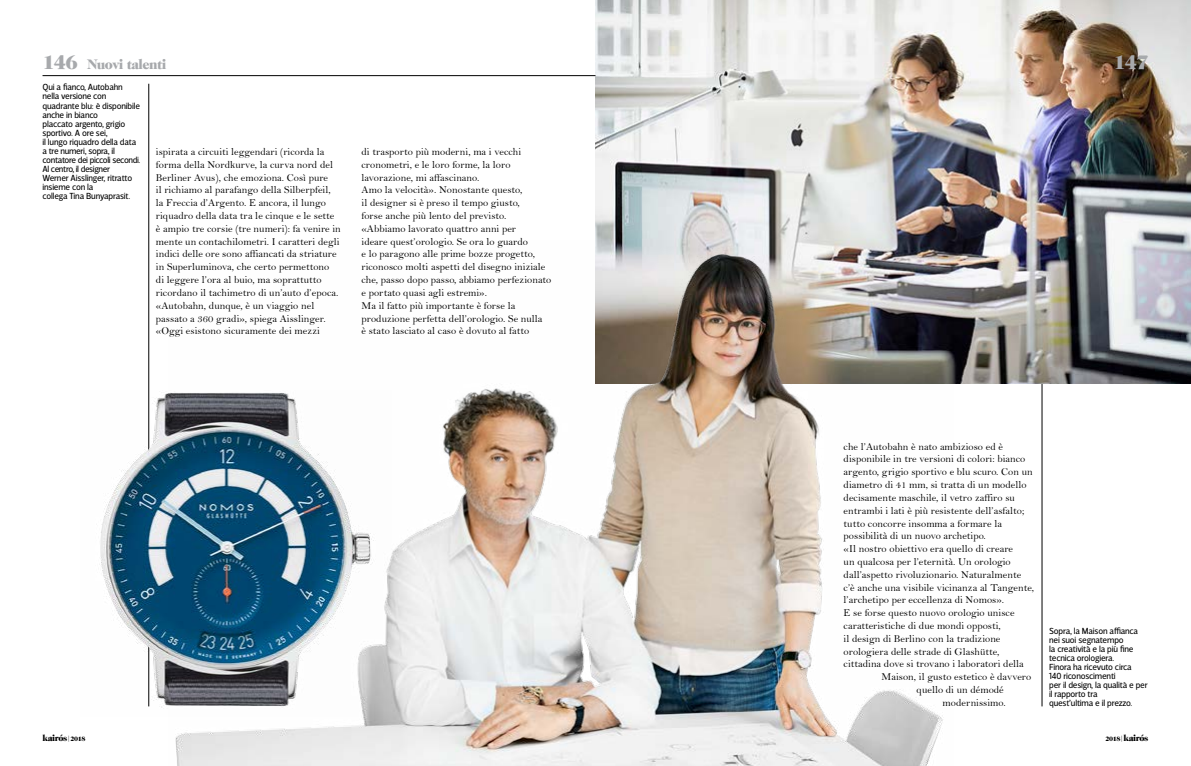
<style>
.page{position:relative;width:1191px;height:766px;background:#fff}
.page>*{position:absolute;margin:0;border:0;box-sizing:border-box;transform-origin:0 0}
.t1{font:900 20px "Caslon Two Twenty Four";color:#a7a9ac}
.t2{font:900 14px "Caslon Two Twenty Four";letter-spacing:-.04em;color:#a7a9ac}
.t3{font:10.5px/12.8px "Bell";letter-spacing:.005em;color:#000}
.t4{font:9px/9px "Velino Sans";letter-spacing:-.02em;color:#000}
.t5{font:900 9px "Caslon Two Twenty Four";letter-spacing:-.04em;color:#000}
.s1{font-size:20px}
.s2{font-family:"Bell";font-weight:400;font-size:6.5px}
.s3{font-size:6.5px}
</style>
<div class="page">
<hr style="left:1041px;top:344px;width:1px;height:362px;background:#000">
<hr style="left:149px;top:84px;width:1px;height:622px;background:#000">
<img style="left:595px;top:0;width:596px;height:383px">
<hr style="left:43px;top:75px;width:552px;height:1px;background:#000">
<img style="left:100px;top:390px;width:68px;height:318px">
<img style="left:168px;top:240px;width:785px;height:525px">
<h2 class="t2" style="left:43px;top:56px;width:126px"><span class="s1">146</span> Nuovi talenti</h2>
<p class="t4" style="left:43px;top:83px;width:99px">Qui a fianco, Autobahn nella versione con quadrante blu: è disponibile anche in bianco<br>placcato argento, grigio sportivo. A ore sei,<br>il lungo riquadro della data a tre numeri, sopra, il contatore dei piccoli secondi.<br>Al centro, il designer<br>Werner Aisslinger, ritratto insieme con la<br>collega Tina Bunyaprasit.</p>
<p class="t3" style="left:156px;top:145px;width:186px">ispirata a circuiti leggendari (ricorda la forma della Nordkurve, la curva nord del Berliner Avus), che emoziona. Così pure<br>il richiamo al parafango della Silberpfeil, la Freccia d’Argento. E ancora, il lungo riquadro della data tra le cinque e le sette è ampio tre corsie (tre numeri): fa venire in mente un contachilometri. I caratteri degli indici delle ore sono affiancati da striature in Superluminova, che certo permettono<br>di leggere l’ora al buio, ma soprattutto ricordano il tachimetro di un’auto d’epoca. «Autobahn, dunque, è un viaggio nel passato a 360 gradi», spiega Aisslinger. «Oggi esistono sicuramente dei mezzi</p>
<p class="t3" style="left:361px;top:145px;width:191px">di trasporto più moderni, ma i vecchi cronometri, e le loro forme, la loro lavorazione, mi affascinano.<br>Amo la velocità». Nonostante questo,<br>il designer si è preso il tempo giusto,<br>forse anche più lento del previsto. «Abbiamo lavorato quattro anni per<br>ideare quest’orologio. Se ora lo guardo<br>e lo paragono alle prime bozze progetto, riconosco molti aspetti del disegno iniziale che, passo dopo passo, abbiamo perfezionato e portato quasi agli estremi».<br>Ma il fatto più importante è forse la produzione perfetta dell’orologio. Se nulla<br>è stato lasciato al caso è dovuto al fatto</p>
<p class="t5" style="left:43px;top:732px;width:44px">kairós<span class="s2">|</span><span class="s3">2018</span></p>
<h1 class="t1" style="left:1113px;top:50px;width:37px">147</h1>
<p class="t3" style="left:843px;top:439px;width:161px">che l’Autobahn è nato ambizioso ed è</p>
<p class="t3" style="left:843px;top:452px;width:183px">disponibile in tre versioni di colori: bianco</p>
<p class="t3" style="left:843px;top:465px;width:190px">argento, grigio sportivo e blu scuro. Con un</p>
<p class="t3" style="left:843px;top:478px;width:184px">diametro di 41 mm, si tratta di un modello</p>
<p class="t3" style="left:843px;top:491px;width:173px">decisamente maschile, il vetro zaffiro su</p>
<p class="t3" style="left:843px;top:503px;width:182px">entrambi i lati è più resistente dell’asfalto;</p>
<p class="t3" style="left:843px;top:516px;width:160px">tutto concorre insomma a formare la</p>
<p class="t3" style="left:843px;top:529px;width:144px">possibilità di un nuovo archetipo.</p>
<p class="t3" style="left:843px;top:542px;width:171px">«Il nostro obiettivo era quello di creare</p>
<p class="t3" style="left:843px;top:555px;width:169px">un qualcosa per l’eternità. Un orologio</p>
<p class="t3" style="left:843px;top:567px;width:179px">dall’aspetto rivoluzionario. Naturalmente</p>
<p class="t3" style="left:843px;top:580px;width:192px">c’è anche una visibile vicinanza al Tangente,</p>
<p class="t3" style="left:843px;top:593px;width:162px">l’archetipo per eccellenza di Nomos».</p>
<p class="t3" style="left:843px;top:606px;width:172px">E se forse questo nuovo orologio unisce</p>
<p class="t3" style="left:843px;top:619px;width:159px">caratteristiche di due mondi opposti,</p>
<p class="t3" style="left:843px;top:631px;width:158px">il design di Berlino con la tradizione</p>
<p class="t3" style="left:843px;top:644px;width:157px">orologiera delle strade di Glashütte,</p>
<p class="t3" style="left:843px;top:657px;width:182px">cittadina dove si trovano i laboratori della</p>
<p class="t3" style="left:881px;top:670px;width:151px">Maison, il gusto estetico è davvero</p>
<p class="t3" style="left:916px;top:683px;width:89px">quello di un démodé</p>
<p class="t3" style="left:942px;top:695px;width:65px">modernissimo.</p>
<p class="t4" style="left:1049px;top:626px;width:100px">Sopra, la Maison affianca nei suoi segnatempo<br>la creatività e la più fine tecnica orologiera.<br>Finora ha ricevuto circa<br>140 riconoscimenti<br>per il design, la qualità e per il rapporto tra<br>quest’ultima e il prezzo.</p>
<p class="t5" style="left:1105px;top:732px;width:45px"><span class="s3">2018</span><span class="s2">|</span>kairós</p>
</div>
